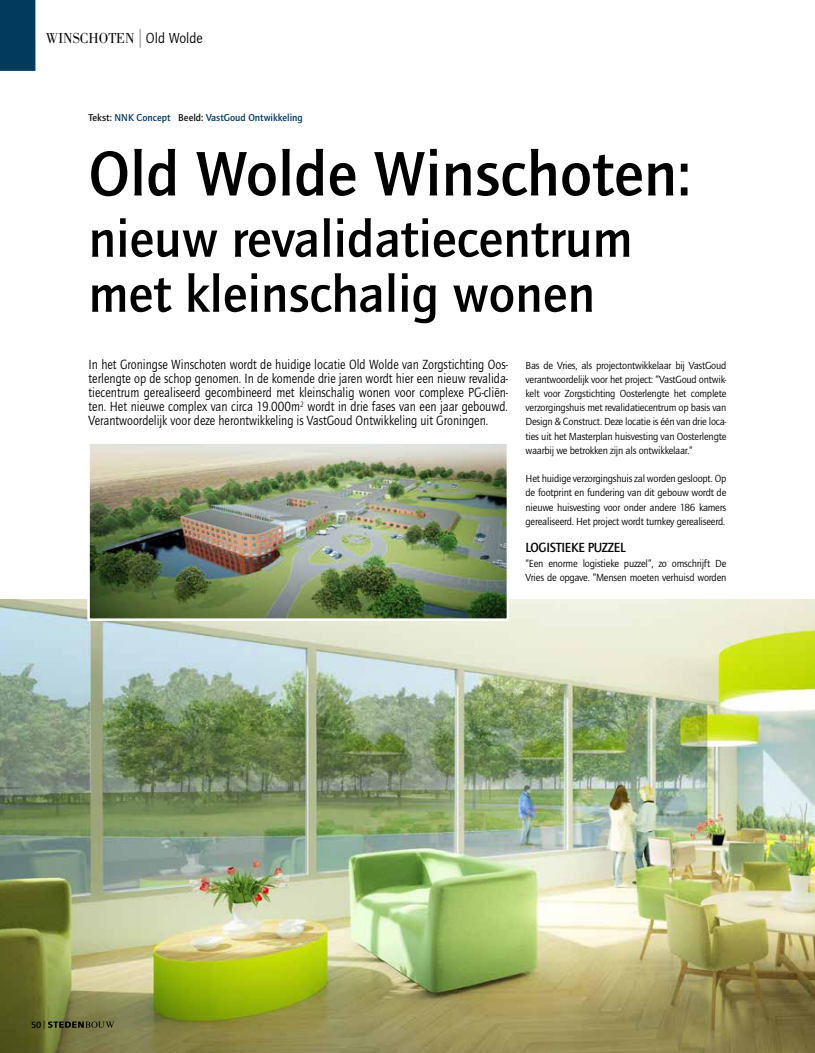
<style>
.page{position:relative;width:815px;height:1053px;background:#fff}
.page>*{position:absolute;margin:0;border:0;box-sizing:border-box;transform-origin:0 0}
.t1{font:500 65px "Quay Sans ITC Std";color:#000}
.t2{font:500 53.75px/55px "Quay Sans ITC Std";color:#000}
.t3{font:15px "Bodoni Std";color:#000;scale:.95 1}
.t4{font:13.75px/14.1px "Quay Sans ITC Std";color:#000;text-align:justify;scale:.9 1}
.t5{font:500 13.75px "Quay Sans ITC Std";letter-spacing:-.02em;color:#000;scale:.95 1}
.t6{font:10.62px/14.1px "Quay Sans ITC Std";letter-spacing:-.02em;color:#000;text-align:justify}
.t7{font:500 10.25px "Quay Sans ITC Std";color:#003a5d}
.t8{font:500 9.38px "Quay Sans";color:#000}
.s1{font-family:"Quay Sans ITC Std";font-size:18.75px;color:#9d9d9c}
.s2{font-family:"Quay Sans ITC Std"}
.s3{color:#121212}
.s4{font-family:"Quay Sans ITC Std";font-weight:400;font-size:8.75px}
</style>
<div class="page">
<div style="left:0;top:0;width:35px;height:71px;background:#003a5d"></div>
<img style="left:0;top:599px;width:815px;height:453px">
<svg style="left:48px;top:1021px;width:66px;height:6px"></svg>
<img style="left:90px;top:444px;width:416px;height:174px">
<div style="left:87px;top:441px;width:422px;height:180px;border:2px solid #fff"></div>
<h3 class="t3" style="left:46px;top:29px;width:167px">WINSCHOTEN <span class="s1">|</span> <span class="s2">Old Wolde</span></h3>
<p class="t7" style="left:89px;top:111px;width:216px"><span class="s3">Tekst:</span> NNK Concept <span class="s3">Beeld:</span> VastGoud Ontwikkeling</p>
<h1 class="t1" style="left:89px;top:136px;width:604px">Old Wolde Winschoten:</h1>
<h2 class="t2" style="left:89px;top:211px;width:545px">nieuw revalidatiecentrum met kleinschalig wonen</h2>
<p class="t4" style="left:89px;top:357px;width:467px">In het Groningse Winschoten wordt de huidige locatie Old Wolde van Zorgstichting Oos&shy;terlengte op de schop genomen. In de komende drie jaren wordt hier een nieuw revalida&shy;tiecentrum gerealiseerd gecombineerd met kleinschalig wonen voor complexe PG-cliën&shy;ten. Het nieuwe complex van circa 19.000m<sup>2</sup> wordt in drie fases van een jaar gebouwd.<br>Verantwoordelijk voor deze herontwikkeling is VastGoud Ontwikkeling uit Groningen.</p>
<p class="t6" style="left:526px;top:358px;width:202px">Bas de Vries, als projectontwikkelaar bij VastGoud verantwoordelijk voor het project: “VastGoud ontwik&shy;kelt voor Zorgstichting Oosterlengte het complete verzorgingshuis met revalidatiecentrum op basis van Design &amp; Construct. Deze locatie is één van drie loca&shy;ties uit het Masterplan huisvesting van Oosterlengte waarbij we betrokken zijn als ontwikkelaar.”</p>
<p class="t6" style="left:526px;top:471px;width:202px">Het huidige verzorgingshuis zal worden gesloopt. Op de footprint en fundering van dit gebouw wordt de nieuwe huisvesting voor onder andere 186 kamers gerealiseerd. Het project wordt turnkey gerealiseerd.</p>
<p class="t5" style="left:526px;top:539px;width:107px">LOGISTIEKE PUZZEL</p>
<p class="t6" style="left:526px;top:556px;width:202px">“Een enorme logistieke puzzel”, zo omschrijft De<br>Vries de opgave. “Mensen moeten verhuisd worden</p>
<p class="t8" style="left:31px;top:1019px;width:16px">50<span class="s4">|</span></p>
</div>
